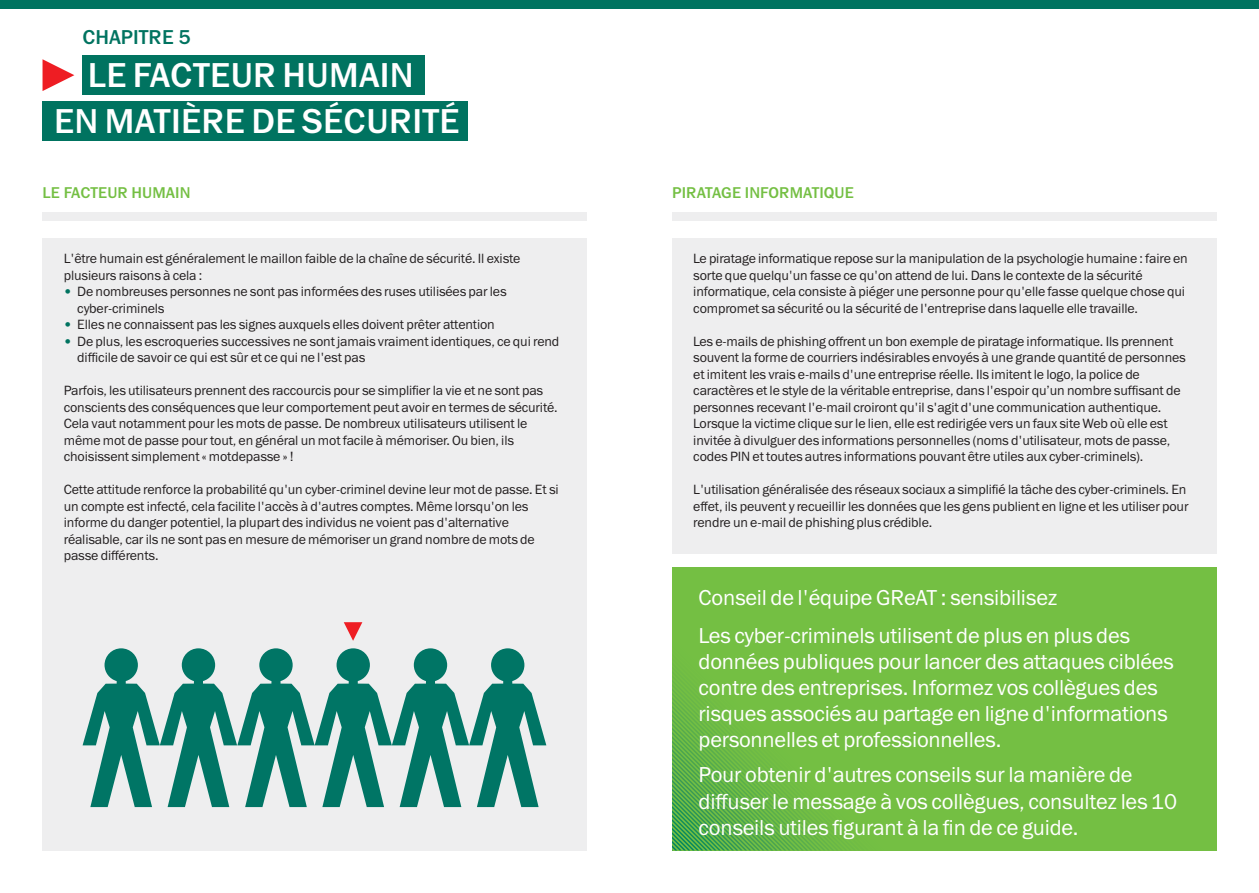
<style>
.page{position:relative;width:1259px;height:893px;background:#fff}
.page>*{position:absolute;margin:0;border:0;box-sizing:border-box;transform-origin:0 0}
.t1{font:500 34.8px "Lab Gothic";letter-spacing:.01em;color:#fff}
.t2{font:21.75px/26.1px "Lab Gothic";letter-spacing:-.01em;color:#fff}
.t3{font:500 20.25px "Lab Gothic";color:#007360}
.t4{font:500 15.75px "Lab Gothic";letter-spacing:.005em;color:#74bf43}
.t5{font:13.5px/16.5px "Lab Gothic";letter-spacing:-.01em;color:#231f20}
.s1{color:#007360}
</style>
<div class="page">
<div style="left:0;top:0;width:629px;height:9px;background:#007360"></div>
<div style="left:629px;top:0;width:630px;height:9px;background:#007360"></div>
<div style="left:43px;top:213px;width:544px;height:8px;background:#eeeeef"></div>
<div style="left:672px;top:213px;width:544px;height:8px;background:#eeeeef"></div>
<div style="left:43px;top:238px;width:544px;height:612px;background:#eeeeef"></div>
<div style="left:672px;top:238px;width:544px;height:316px;background:#eeeeef"></div>
<div style="left:672px;top:567px;width:544px;height:283px;background:#74bf43"></div>
<div style="left:82px;top:55px;width:343px;height:40px;background:#007360"></div>
<div style="left:43px;top:101px;width:425px;height:40px;background:#007360"></div>
<svg style="left:43px;top:59px;width:31px;height:32px"></svg>
<svg style="left:83px;top:648px;width:463px;height:159px"></svg>
<svg style="left:344px;top:622px;width:18px;height:19px"></svg>
<svg style="left:672px;top:681px;width:169px;height:169px"></svg>
<h3 class="t3" style="left:82px;top:24px;width:110px">CHAPITRE 5</h3>
<h1 class="t1" style="left:88px;top:54px;width:127px">LE FACTEUR</h1>
<h1 class="t1" style="left:283px;top:54px;width:25px">HUMA</h1>
<h1 class="t1" style="left:380px;top:54px;width:30px">IN</h1>
<h1 class="t1" style="left:54px;top:100px;width:73px">EN MAT</h1>
<h1 class="t1" style="left:171px;top:100px;width:32px">IÈRE</h1>
<h1 class="t1" style="left:251px;top:100px;width:190px">DE SÉCURITÉ</h1>
<p class="t4" style="left:43px;top:183px;width:59px">LE FACTEUR</p>
<p class="t4" style="left:132px;top:183px;width:12px">HUMA</p>
<p class="t4" style="left:175px;top:183px;width:14px">IN</p>
<p class="t4" style="left:672px;top:183px;width:24px">PIRATAGE</p>
<p class="t4" style="left:745px;top:183px;width:34px">INFORMAT</p>
<p class="t4" style="left:819px;top:183px;width:16px">IQUE</p>
<p class="t5" style="left:64px;top:250px;width:458px">L'être humain est généralement le maillon faible de la chaîne de sécurité. Il existe plusieurs raisons à cela :</p>
<p class="t5" style="left:77px;top:283px;width:431px;text-indent:-14px"><span class="s1">•</span> De nombreuses personnes ne sont pas informées des ruses utilisées par les cyber-criminels</p>
<p class="t5" style="left:64px;top:316px;width:432px"><span class="s1">•</span> Elles ne connaissent pas les signes auxquels elles doivent prêter attention</p>
<p class="t5" style="left:77px;top:333px;width:483px;text-indent:-14px"><span class="s1">•</span> De plus, les escroqueries successives ne sont jamais vraiment identiques, ce qui rend difficile de savoir ce qui est sûr et ce qui ne l'est pas</p>
<p class="t5" style="left:64px;top:382px;width:495px">Parfois, les utilisateurs prennent des raccourcis pour se simplifier la vie et ne sont pas conscients des conséquences que leur comportement peut avoir en termes de sécurité.<br>Cela vaut notamment pour les mots de passe. De nombreux utilisateurs utilisent le même mot de passe pour tout, en général un mot facile à mémoriser. Ou bien, ils choisissent simplement « motdepasse » !</p>
<p class="t5" style="left:64px;top:481px;width:496px">Cette attitude renforce la probabilité qu'un cyber-criminel devine leur mot de passe. Et si un compte est infecté, cela facilite l'accès à d'autres comptes. Même lorsqu'on les informe du danger potentiel, la plupart des individus ne voient pas d'alternative réalisable, car ils ne sont pas en mesure de mémoriser un grand nombre de mots de passe différents.</p>
<p class="t5" style="left:693px;top:250px;width:496px">Le piratage informatique repose sur la manipulation de la psychologie humaine : faire en sorte que quelqu'un fasse ce qu'on attend de lui. Dans le contexte de la sécurité informatique, cela consiste à piéger une personne pour qu'elle fasse quelque chose qui compromet sa sécurité ou la sécurité de l'entreprise dans laquelle elle travaille.</p>
<p class="t5" style="left:693px;top:333px;width:494px">Les e-mails de phishing offrent un bon exemple de piratage informatique. Ils prennent souvent la forme de courriers indésirables envoyés à une grande quantité de personnes et imitent les vrais e-mails d'une entreprise réelle. Ils imitent le logo, la police de caractères et le style de la véritable entreprise, dans l'espoir qu’un nombre suffisant de personnes recevant l'e-mail croiront qu'il s'agit d'une communication authentique.<br>Lorsque la victime clique sur le lien, elle est redirigée vers un faux site Web où elle est invitée à divulguer des informations personnelles (noms d'utilisateur, mots de passe, codes PIN et toutes autres informations pouvant être utiles aux cyber-criminels).</p>
<p class="t5" style="left:693px;top:481px;width:497px">L'utilisation généralisée des réseaux sociaux a simplifié la tâche des cyber-criminels. En effet, ils peuvent y recueillir les données que les gens publient en ligne et les utiliser pour rendre un e-mail de phishing plus crédible.</p>
<h2 class="t2" style="left:698px;top:578px;width:433px;line-height:38.4px">Conseil de l'équipe GReAT : sensibilisez<br>Les cyber-criminels utilisent de plus en plus des</h2>
<h2 class="t2" style="left:698px;top:649px;width:477px">données publiques pour lancer des attaques ciblées contre des entreprises. Informez vos collègues des risques associés au partage en ligne d'informations personnelles et professionnelles.</h2>
<h2 class="t2" style="left:698px;top:762px;width:480px">Pour obtenir d'autres conseils sur la manière de diffuser le message à vos collègues, consultez les 10 conseils utiles figurant à la fin de ce guide.</h2>
</div>
